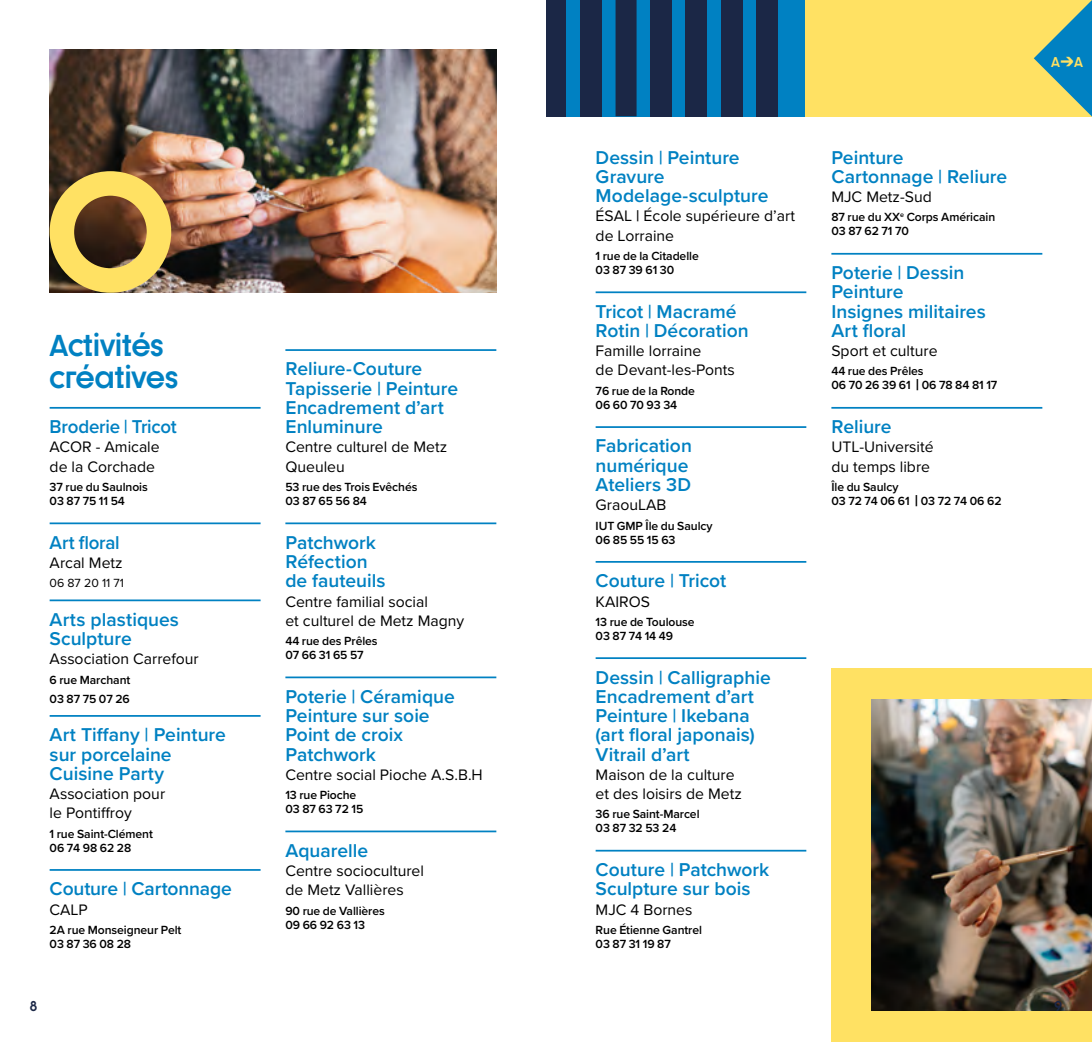
<style>
.page{position:relative;width:1092px;height:1042px;background:#fff}
.page>*{position:absolute;margin:0;border:0;box-sizing:border-box;transform-origin:0 0}
.sous-titre{font:700 29.75px/31.5px "Dystopian";letter-spacing:-.01em;color:#0081c2}
.Body{font:600 19.25px/19.2px "Proxima Nova";color:#0081c2}
.Edito{font:600 19.25px "Proxima Nova";letter-spacing:-.01em;color:#0081c2}
.Body-2{font:15.75px/19.2px "Proxima Nova";color:#000}
.sous-titre-2{font:700 14px "Dystopian";color:#ffe163}
.sous-titre-3{font:700 14px "Dystopian";color:#1b2746}
.Légende{font:600 12.25px/14px "Proxima Nova";letter-spacing:-.005em;color:#000}
.Body-3{font:12.25px "Proxima Nova";color:#000}
.s1{font-weight:600}
.s2{font-family:"Dystopian";font-weight:700}
.s3{font-family:"Brown Std";font-size:21px}
</style>
<div class="page">
<hr style="left:50px;top:407px;width:210px;height:2px;background:#0081c2">
<hr style="left:50px;top:522px;width:210px;height:2px;background:#0081c2">
<hr style="left:50px;top:599px;width:210px;height:2px;background:#0081c2">
<hr style="left:50px;top:715px;width:210px;height:2px;background:#0081c2">
<hr style="left:50px;top:869px;width:210px;height:2px;background:#0081c2">
<hr style="left:285px;top:349px;width:211px;height:2px;background:#0081c2">
<hr style="left:285px;top:522px;width:211px;height:2px;background:#0081c2">
<hr style="left:285px;top:676px;width:211px;height:2px;background:#0081c2">
<hr style="left:285px;top:830px;width:211px;height:2px;background:#0081c2">
<img style="left:50px;top:50px;width:446px;height:243px">
<hr style="left:595px;top:291px;width:211px;height:2px;background:#0081c2">
<hr style="left:595px;top:426px;width:211px;height:2px;background:#0081c2">
<hr style="left:595px;top:561px;width:211px;height:2px;background:#0081c2">
<hr style="left:595px;top:657px;width:211px;height:2px;background:#0081c2">
<hr style="left:595px;top:850px;width:211px;height:1px;background:#0081c2">
<hr style="left:831px;top:253px;width:211px;height:2px;background:#0081c2">
<hr style="left:831px;top:407px;width:211px;height:2px;background:#0081c2">
<div style="left:804px;top:0;width:287px;height:117px;background:#ffe163"></div>
<div style="left:546px;top:0;width:258px;height:116px;background:#0081c2"></div>
<div style="left:615px;top:0;width:21px;height:116px;background:#1b2746"></div>
<div style="left:721px;top:0;width:21px;height:116px;background:#1b2746"></div>
<div style="left:546px;top:0;width:19px;height:116px;background:#1b2746"></div>
<div style="left:580px;top:0;width:21px;height:116px;background:#1b2746"></div>
<div style="left:651px;top:0;width:21px;height:116px;background:#1b2746"></div>
<div style="left:685px;top:0;width:21px;height:116px;background:#1b2746"></div>
<div style="left:756px;top:0;width:21px;height:116px;background:#1b2746"></div>
<div style="left:831px;top:668px;width:260px;height:374px;background:#ffe163"></div>
<img style="left:871px;top:699px;width:220px;height:312px">
<div style="left:50px;top:171px;width:121px;height:122px;border:24px solid #ffe163;border-radius:50%"></div>
<svg style="left:1033px;top:1px;width:58px;height:115px"></svg>
<p class="sous-titre" style="left:50px;top:329px;width:130px">Activités créatives</p>
<p class="Edito" style="left:50px;top:412px;width:129px">Broderie | Tricot</p>
<p class="Body-2" style="left:50px;top:437px;width:112px">ACOR - Amicale de la Corchade</p>
<p class="Légende" style="left:50px;top:479px;width:100px">37 rue du Saulnois<br>03 87 75 11 54</p>
<p class="Edito" style="left:50px;top:528px;width:72px">Art floral</p>
<p class="Body-2" style="left:50px;top:552px;width:74px">Arcal Metz</p>
<p class="Body-3" style="left:50px;top:574px;width:76px">06 87 20 11 71</p>
<p class="Body" style="left:50px;top:609px;width:131px">Arts plastiques<br>Sculpture</p>
<p class="Body-2" style="left:50px;top:649px;width:151px">Association Carrefour</p>
<p class="Légende" style="left:50px;top:672px;width:82px">6 rue Marchant</p>
<p class="Légende" style="left:50px;top:691px;width:82px">03 87 75 07 26</p>
<p class="Body" style="left:50px;top:725px;width:178px">Art Tiffany | Peinture sur porcelaine<br>Cuisine Party</p>
<p class="Body-2" style="left:50px;top:783px;width:117px">Association pour le Pontiffroy</p>
<p class="Légende" style="left:50px;top:826px;width:105px">1 rue Saint-Clément<br>06 74 98 62 28</p>
<p class="Body" style="left:50px;top:879px;width:184px">Couture | Cartonnage</p>
<p class="Body-2" style="left:50px;top:899px;width:40px">CALP</p>
<p class="Légende" style="left:50px;top:922px;width:133px">2A rue Monseigneur Pelt<br>03 87 36 08 28</p>
<p class="Body" style="left:285px;top:359px;width:174px">Reliure-Couture<br>Tapisserie | Peinture</p>
<p class="Body" style="left:285px;top:397px;width:160px">Encadrement d’art</p>
<p class="Body" style="left:285px;top:417px;width:99px">Enluminure</p>
<p class="Body-2" style="left:285px;top:437px;width:163px">Centre culturel de Metz<br>Queuleu</p>
<p class="Légende" style="left:285px;top:479px;width:134px">53 rue des Trois Evêchés<br>03 87 65 56 84</p>
<p class="Body" style="left:285px;top:532px;width:102px">Patchwork<br>Réfection de fauteuils</p>
<p class="Body-2" style="left:285px;top:591px;width:180px">Centre familial social<br>et culturel de Metz Magny</p>
<p class="Légende" style="left:285px;top:633px;width:94px">44 rue des Prêles<br>07 66 31 65 57</p>
<p class="Body" style="left:285px;top:686px;width:171px">Poterie | Céramique</p>
<p class="Body" style="left:285px;top:705px;width:146px">Peinture sur soie</p>
<p class="Body" style="left:285px;top:725px;width:119px">Point de croix</p>
<p class="Body" style="left:285px;top:744px;width:92px">Patchwork</p>
<p class="Body-2" style="left:285px;top:764px;width:199px">Centre social Pioche A.S.B.H</p>
<p class="Légende" style="left:285px;top:787px;width:79px">13 rue Pioche<br>03 87 63 72 15</p>
<p class="Body" style="left:285px;top:840px;width:84px">Aquarelle</p>
<p class="Body-2" style="left:285px;top:860px;width:140px">Centre socioculturel de Metz Vallières</p>
<p class="Légende" style="left:285px;top:903px;width:101px">90 rue de Vallières<br>09 66 92 63 13</p>
<p class="Body" style="left:595px;top:147px;width:145px">Dessin | Peinture</p>
<p class="Body" style="left:595px;top:166px;width:174px">Gravure<br>Modelage-sculpture</p>
<p class="Body-2" style="left:595px;top:206px;width:201px">ÉSAL <span class="s1">|</span> École supérieure d’art de Lorraine</p>
<p class="Légende" style="left:595px;top:248px;width:105px">1 rue de la Citadelle<br>03 87 39 61 30</p>
<p class="Body" style="left:595px;top:301px;width:142px">Tricot | Macramé</p>
<p class="Body" style="left:595px;top:320px;width:155px">Rotin | Décoration</p>
<p class="Body-2" style="left:595px;top:341px;width:141px">Famille lorraine<br>de Devant-les-Ponts</p>
<p class="Légende" style="left:595px;top:383px;width:101px">76 rue de la Ronde<br>06 60 70 93 34</p>
<p class="Body" style="left:595px;top:436px;width:98px">Fabrication numérique<br>Ateliers 3D</p>
<p class="Body-2" style="left:595px;top:495px;width:72px">GraouLAB</p>
<p class="Légende" style="left:595px;top:518px;width:118px">IUT GMP Île du Saulcy<br>06 85 55 15 63</p>
<p class="Body" style="left:595px;top:571px;width:132px">Couture | Tricot</p>
<p class="Body-2" style="left:595px;top:591px;width:56px">KAIROS</p>
<p class="Légende" style="left:595px;top:614px;width:100px">13 rue de Toulouse<br>03 87 74 14 49</p>
<p class="Body" style="left:595px;top:667px;width:177px">Dessin | Calligraphie<br>Encadrement d’art</p>
<p class="Body" style="left:595px;top:705px;width:161px">Peinture | Ikebana (art floral japonais)<br>Vitrail d’art</p>
<p class="Body-2" style="left:595px;top:764px;width:148px">Maison de la culture et des loisirs de Metz</p>
<p class="Légende" style="left:595px;top:807px;width:105px">36 rue Saint-Marcel<br>03 87 32 53 24</p>
<p class="Body" style="left:595px;top:859px;width:175px">Couture | Patchwork</p>
<p class="Body" style="left:595px;top:879px;width:156px">Sculpture sur bois</p>
<p class="Body-2" style="left:595px;top:899px;width:98px">MJC 4 Bornes</p>
<p class="Légende" style="left:595px;top:922px;width:108px">Rue Étienne Gantrel<br>03 87 31 19 87</p>
<p class="Body" style="left:831px;top:147px;width:177px">Peinture<br>Cartonnage | Reliure</p>
<p class="Body-2" style="left:831px;top:187px;width:102px">MJC Metz-Sud</p>
<p class="Légende" style="left:831px;top:210px;width:165px">87 rue du XX<sup>e</sup> Corps Américain<br>03 87 62 71 70</p>
<p class="Body" style="left:831px;top:263px;width:135px">Poterie | Dessin</p>
<p class="Body" style="left:831px;top:282px;width:156px">Peinture<br>Insignes militaires<br>Art floral</p>
<p class="Body-2" style="left:831px;top:341px;width:108px">Sport et culture</p>
<p class="Légende" style="left:831px;top:364px;width:167px">44 rue des Prêles<br>06 70 26 39 61 <span class="s2">|</span> 06 78 84 81 17</p>
<p class="Body" style="left:831px;top:417px;width:62px">Reliure</p>
<p class="Body-2" style="left:831px;top:437px;width:104px">UTL-Université du temps libre</p>
<p class="Légende" style="left:831px;top:479px;width:172px">Île du Saulcy<br>03 72 74 06 61 <span class="s2">|</span> 03 72 74 06 62</p>
<p class="sous-titre-2" style="left:1051px;top:54px;width:33px">A<span class="s3">→</span>A</p>
<p class="sous-titre-3" style="left:30px;top:997px;width:9px">8</p>
<p class="sous-titre-3" style="left:1054px;top:997px;width:9px">9</p>
</div>
